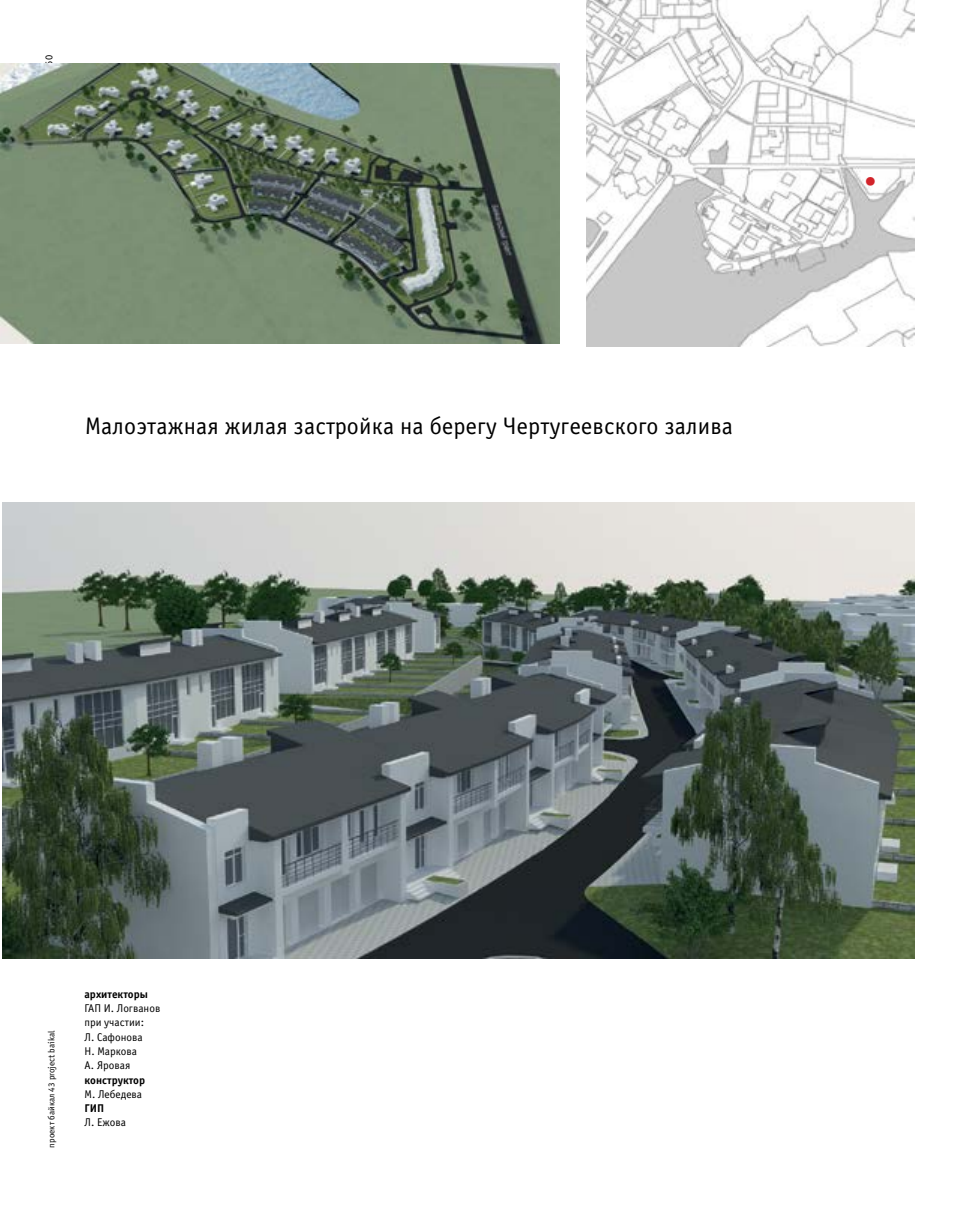
<style>
.page{position:relative;width:978px;height:1217px;background:#fff}
.page>*{position:absolute;margin:0;border:0;box-sizing:border-box;transform-origin:0 0}
.t1{font:24px "Officina Sans C";letter-spacing:.01em;color:#000}
.t2{font:24px "Officina Sans C";color:#d2232a}
.t3{font:11.25px/14.2px "Officina Sans C";color:#000}
.t4{font:700 11.25px "Officina Sans C";color:#000}
.t5{font:9px "Officina Sans C";letter-spacing:.005em;color:#000}
</style>
<div class="page">
<img style="left:0;top:64px;width:560px;height:280px">
<img style="left:2px;top:502px;width:912px;height:456px">
<img style="left:587px;top:0;width:327px;height:347px">
<h1 class="t1" style="left:85px;top:413px;width:649px">Малоэтажная жилая застройка на берегу Чертугеевского залива</h1>
<h1 class="t2" style="left:865px;top:169px;width:13px">•</h1>
<p class="t5" style="left:46px;top:1147px;width:118px;rotate:-90deg">проект байкал 43 project baikal</p>
<p class="t4" style="left:85px;top:987px;width:65px">архитекторы</p>
<p class="t3" style="left:85px;top:1001px;width:77px">ГАП И. Логванов при участии:<br>Л. Сафонова<br>Н. Маркова<br>А. Яровая</p>
<p class="t4" style="left:85px;top:1073px;width:62px">конструктор</p>
<p class="t3" style="left:85px;top:1086px;width:59px">М. Лебедева</p>
<p class="t4" style="left:85px;top:1101px;width:21px">ГИП</p>
<p class="t3" style="left:85px;top:1115px;width:43px">Л. Ежова</p>
</div>
